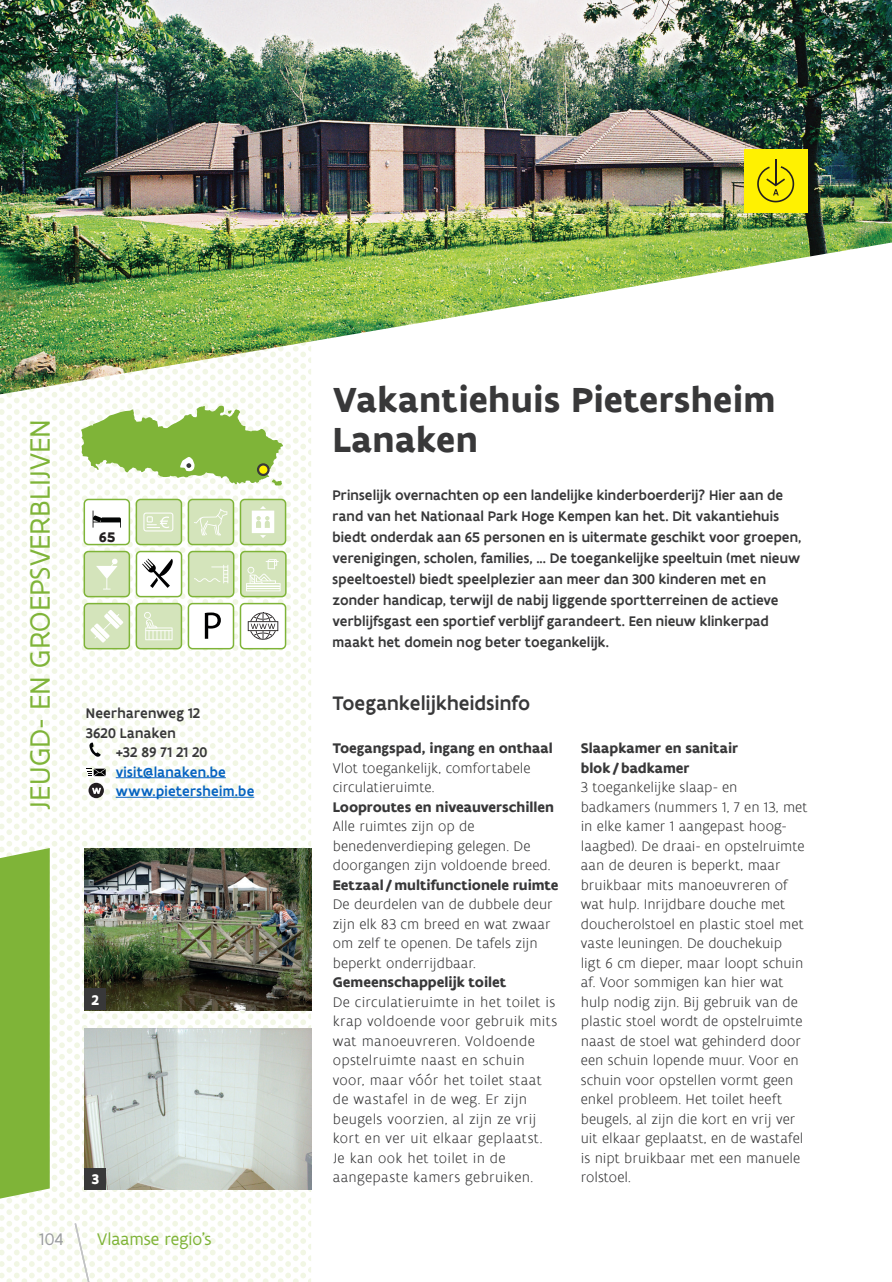
<style>
.page{position:relative;width:892px;height:1282px;background:#fff}
.page>*{position:absolute;margin:0;border:0;box-sizing:border-box;transform-origin:0 0}
.H1-Verblijf{font:700 37.5px "Flanders Art Sans";letter-spacing:.005em;color:#383839}
.t1{font:30px "Flanders Art Sans";letter-spacing:-.005em;color:#7fb438}
.t2{font:500 21px "Flanders Art Sans";letter-spacing:.01em;color:#383839}
.t3{font:18px "Flanders Art Sans";letter-spacing:-.01em;color:#7fb438}
.t4{font:18px "Flanders Art Sans";color:#9b9da0}
.P2-Body{font:300 15px/19.5px "Flanders Art Sans";letter-spacing:.005em;color:#383839}
.P1-Inleiding{font:500 15px/21px "Flanders Art Sans";letter-spacing:.005em;color:#383839}
.H3-Titel_Body{font:700 15px/19.5px "Flanders Art Sans";letter-spacing:-.005em;color:#383839}
.P4-Adres_-_adres{font:500 15px "Flanders Art Sans";letter-spacing:.015em;color:#383839}
.P4-Adres_-_adres-2{font:500 15px "Flanders Art Sans";letter-spacing:.015em;color:#0563c1}
.t5{font:700 15px "Flanders Art Sans";color:#fff}
.t6{font:700 15px "Flanders Art Sans";color:#231f20}
</style>
<div class="page">
<img style="left:0;top:0;width:892px;height:342px">
<div style="left:744px;top:149px;width:64px;height:64px;background:#fff101"></div>
<svg style="left:757px;top:159px;width:37px;height:43px"></svg>
<img style="left:0;top:342px;width:311px;height:940px">
<h2 class="t1" style="left:22px;top:810px;width:393px;rotate:-90deg">JEUGD- EN GROEPSVERBLIJVEN</h2>
<p class="t6" style="left:99px;top:527px;width:18px">65</p>
<p class="P4-Adres_-_adres" style="left:86px;top:703px;width:116px">Neerharenweg 12</p>
<p class="P4-Adres_-_adres" style="left:86px;top:723px;width:91px">3620 Lanaken</p>
<p class="P4-Adres_-_adres" style="left:116px;top:742px;width:93px">+32 89 71 21 20</p>
<p class="P4-Adres_-_adres-2" style="left:116px;top:762px;width:112px">visit@lanaken.be</p>
<p class="P4-Adres_-_adres-2" style="left:116px;top:781px;width:140px">www.pietersheim.be</p>
<p class="t5" style="left:91px;top:990px;width:9px">2</p>
<p class="t5" style="left:91px;top:1169px;width:10px">3</p>
<p class="t4" style="left:39px;top:1228px;width:25px">104</p>
<p class="t3" style="left:97px;top:1228px;width:116px">Vlaamse regio’s</p>
<h1 class="H1-Verblijf" style="left:333px;top:375px;width:444px">Vakantiehuis Pietersheim</h1>
<h1 class="H1-Verblijf" style="left:333px;top:416px;width:147px">Lanaken</h1>
<p class="P1-Inleiding" style="left:333px;top:484px;width:470px">Prinselijk overnachten op een landelijke kinderboerderij? Hier aan de rand van het Nationaal Park Hoge Kempen kan het. Dit vakantiehuis biedt onderdak aan 65 personen en is uitermate geschikt voor groepen, verenigingen, scholen, families, ... De toegankelijke speeltuin (met nieuw speeltoestel) biedt speelplezier aan meer dan 300 kinderen met en zonder handicap, terwijl de nabij liggende sportterreinen de actieve verblijfsgast een sportief verblijf garandeert. Een nieuw klinkerpad maakt het domein nog beter toegankelijk.</p>
<h3 class="t2" style="left:333px;top:690px;width:199px">Toegankelijkheidsinfo</h3>
<h3 class="H3-Titel_Body" style="left:333px;top:738px;width:222px">Toegangspad, ingang en onthaal</h3>
<p class="P2-Body" style="left:333px;top:758px;width:199px">Vlot toegankelijk, comfortabele circulatieruimte.</p>
<h3 class="H3-Titel_Body" style="left:333px;top:797px;width:223px">Looproutes en niveauverschillen</h3>
<p class="P2-Body" style="left:333px;top:816px;width:219px">Alle ruimtes zijn op de benedenverdieping gelegen. De doorgangen zijn voldoende breed.</p>
<h3 class="H3-Titel_Body" style="left:333px;top:875px;width:227px">Eetzaal/multifunctionele ruimte</h3>
<p class="P2-Body" style="left:333px;top:894px;width:222px">De deurdelen van de dubbele deur zijn elk 83 cm breed en wat zwaar om zelf te openen. De tafels zijn beperkt onderrijdbaar.</p>
<h3 class="H3-Titel_Body" style="left:333px;top:972px;width:175px">Gemeenschappelijk toilet</h3>
<p class="P2-Body" style="left:333px;top:992px;width:226px">De circulatieruimte in het toilet is krap voldoende voor gebruik mits wat manoeuvreren. Voldoende opstelruimte naast en schuin voor, maar vóór het toilet staat de wastafel in de weg. Er zijn beugels voorzien, al zijn ze vrij kort en ver uit elkaar geplaatst.<br>Je kan ook het toilet in de aangepaste kamers gebruiken.</p>
<h3 class="H3-Titel_Body" style="left:581px;top:738px;width:159px">Slaapkamer en sanitair blok/badkamer</h3>
<p class="P2-Body" style="left:581px;top:777px;width:228px">3 toegankelijke slaap- en badkamers (nummers 1, 7 en 13, met in elke kamer 1 aangepast hoog&shy;laagbed). De draai- en opstelruimte aan de deuren is beperkt, maar bruikbaar mits manoeuvreren of wat hulp. Inrijdbare douche met doucherolstoel en plastic stoel met vaste leuningen. De douchekuip<br>ligt 6 cm dieper, maar loopt schuin af. Voor sommigen kan hier wat hulp nodig zijn. Bij gebruik van de plastic stoel wordt de opstelruimte naast de stoel wat gehinderd door een schuin lopende muur. Voor en schuin voor opstellen vormt geen enkel probleem. Het toilet heeft beugels, al zijn die kort en vrij ver uit elkaar geplaatst, en de wastafel is nipt bruikbaar met een manuele rolstoel.</p>
</div>
